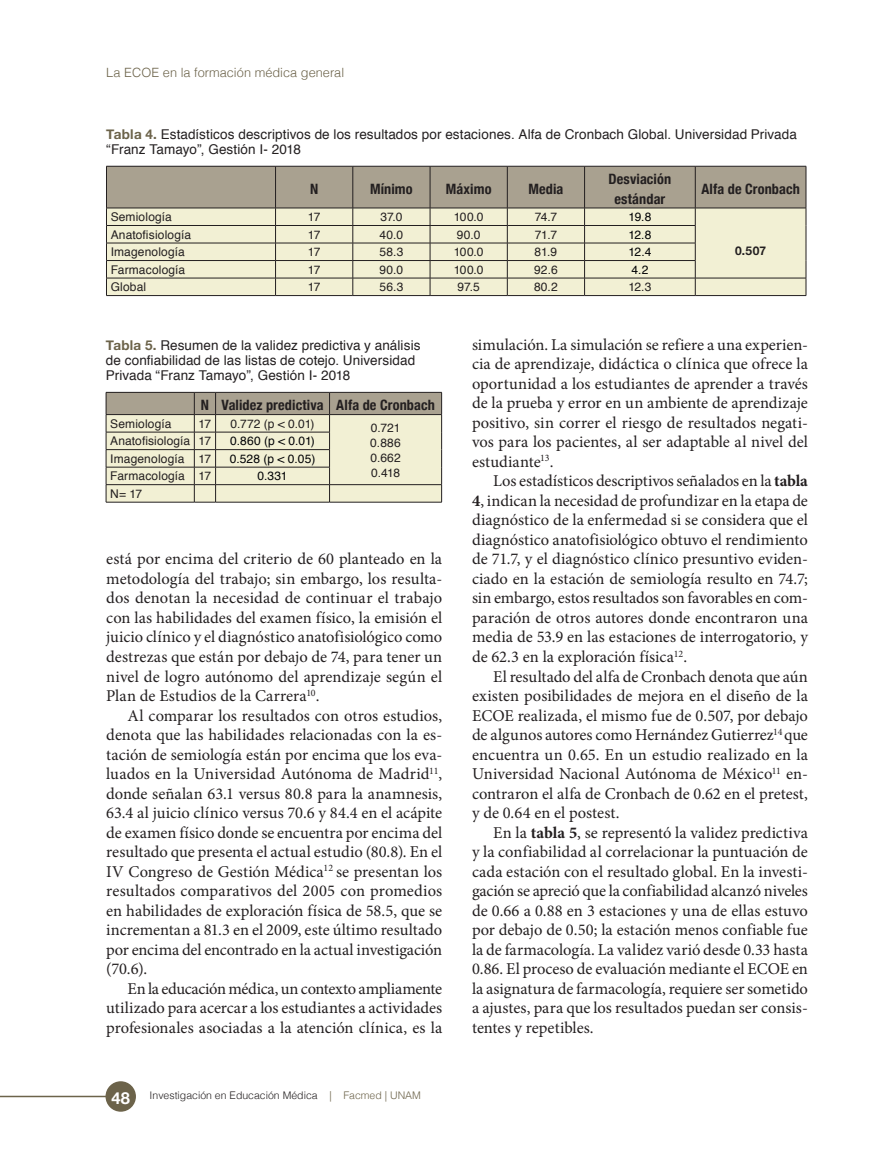
<style>
.page{position:relative;width:893px;height:1149px;background:#fff}
.page>*{position:absolute;margin:0;border:0;box-sizing:border-box;transform-origin:0 0}
.C_de_texto{font:16.5px/19.5px "Minion Pro";color:#231f20;text-align:justify}
.tabla_1a_linea{font:700 condensed 14.25px/19.5px "Helvetica Neue";letter-spacing:.01em;color:#231f20;text-align:center}
.tabla_título{font:13.5px/15px "Helvetica";letter-spacing:.01em;color:#231f20}
.COrnisa_izquierda{font:300 12.75px "Helvetica";letter-spacing:.005em;color:#6c634a}
.tabla_gral{font:12px "Helvetica";letter-spacing:.01em;color:#231f20}
.tabla_gral-2{font:12px "Helvetica";color:#010205}
.tabla_gral-3{font:700 12px "Helvetica Neue";color:#231f20}
.t1{font:300 10.5px "Helvetica";color:#231f20}
.s1{font-family:"Helvetica Neue";font-weight:700;color:#6c634a}
.s2{font-family:"Helvetica Neue";font-weight:700;font-size:16.5px;color:#fff}
.s3{color:#6c634a}
.s4{font-weight:700}
</style>
<div class="page">
<svg style="left:106px;top:1080px;width:30px;height:31px"></svg>
<div style="left:106px;top:1081px;width:29px;height:29px;background:#6c634a;border-radius:50%"></div>
<hr style="left:0;top:1095px;width:107px;height:1px;background:#6c634a">
<div style="left:106px;top:166px;width:170px;height:42px;background:#a9a190"></div>
<div style="left:107px;top:209px;width:168px;height:86px;background:#f2f0d4"></div>
<hr style="left:106px;top:208px;width:170px;height:1px;background:#231f20">
<hr style="left:106px;top:225px;width:170px;height:1px;background:#231f20">
<hr style="left:106px;top:243px;width:170px;height:1px;background:#231f20">
<hr style="left:106px;top:260px;width:170px;height:1px;background:#231f20">
<hr style="left:106px;top:278px;width:170px;height:1px;background:#231f20">
<hr style="left:106px;top:166px;width:170px;height:1px;background:#231f20">
<hr style="left:106px;top:166px;width:1px;height:42px;background:#231f20">
<svg style="left:106px;top:208px;width:1px;height:87px"></svg>
<svg style="left:275px;top:166px;width:532px;height:129px;background:#d0ccb5"></svg>
<hr style="left:106px;top:295px;width:170px;height:1px;background:#231f20">
<hr style="left:276px;top:295px;width:77px;height:1px;background:#231f20">
<hr style="left:353px;top:295px;width:77px;height:1px;background:#231f20">
<hr style="left:430px;top:295px;width:77px;height:1px;background:#231f20">
<hr style="left:507px;top:295px;width:78px;height:1px;background:#231f20">
<hr style="left:585px;top:295px;width:110px;height:1px;background:#231f20">
<hr style="left:695px;top:295px;width:111px;height:1px;background:#231f20">
<svg style="left:106px;top:392px;width:336px;height:111px;background:#d8d5bd"></svg>
<hr style="left:216px;top:502px;width:114px;height:1px;background:#231f20">
<hr style="left:330px;top:502px;width:112px;height:1px;background:#231f20">
<p class="COrnisa_izquierda" style="left:106px;top:61px;width:239px">La ECOE en la formación médica general</p>
<p class="tabla_título" style="left:106px;top:127px;width:692px"><span class="s1">Tabla 4.</span> Estadísticos descriptivos de los resultados por estaciones. Alfa de Cronbach Global. Universidad Privada “Franz Tamayo”, Gestión I- 2018</p>
<p class="tabla_1a_linea" style="left:310px;top:178px;width:10px">N</p>
<p class="tabla_1a_linea" style="left:370px;top:178px;width:44px">Mínimo</p>
<p class="tabla_1a_linea" style="left:446px;top:178px;width:47px">Máximo</p>
<p class="tabla_1a_linea" style="left:528px;top:178px;width:36px">Media</p>
<p class="tabla_1a_linea" style="left:609px;top:168px;width:64px">Desviación estándar</p>
<p class="tabla_1a_linea" style="left:701px;top:178px;width:100px">Alfa de Cronbach</p>
<p class="tabla_gral" style="left:111px;top:208px;width:63px">Semiología</p>
<p class="tabla_gral" style="left:308px;top:208px;width:14px">17</p>
<p class="tabla_gral" style="left:380px;top:208px;width:24px">37.0</p>
<p class="tabla_gral" style="left:454px;top:208px;width:31px">100.0</p>
<p class="tabla_gral" style="left:535px;top:208px;width:24px">74.7</p>
<p class="tabla_gral-2" style="left:628px;top:208px;width:24px">19.8</p>
<p class="tabla_gral-3" style="left:735px;top:241px;width:33px">0.507</p>
<p class="tabla_gral" style="left:111px;top:225px;width:82px">Anatofisiología</p>
<p class="tabla_gral" style="left:308px;top:225px;width:14px">17</p>
<p class="tabla_gral" style="left:380px;top:225px;width:25px">40.0</p>
<p class="tabla_gral" style="left:457px;top:225px;width:25px">90.0</p>
<p class="tabla_gral" style="left:535px;top:225px;width:24px">71.7</p>
<p class="tabla_gral-2" style="left:628px;top:225px;width:25px">12.8</p>
<p class="tabla_gral" style="left:111px;top:243px;width:76px">Imagenología</p>
<p class="tabla_gral" style="left:308px;top:243px;width:14px">17</p>
<p class="tabla_gral" style="left:379px;top:243px;width:25px">58.3</p>
<p class="tabla_gral" style="left:454px;top:243px;width:31px">100.0</p>
<p class="tabla_gral" style="left:535px;top:243px;width:24px">81.9</p>
<p class="tabla_gral-2" style="left:628px;top:243px;width:24px">12.4</p>
<p class="tabla_gral" style="left:111px;top:260px;width:76px">Farmacología</p>
<p class="tabla_gral" style="left:308px;top:260px;width:14px">17</p>
<p class="tabla_gral" style="left:380px;top:260px;width:25px">90.0</p>
<p class="tabla_gral" style="left:454px;top:260px;width:31px">100.0</p>
<p class="tabla_gral" style="left:534px;top:260px;width:25px">92.6</p>
<p class="tabla_gral-2" style="left:631px;top:260px;width:18px">4.2</p>
<p class="tabla_gral" style="left:111px;top:278px;width:37px">Global</p>
<p class="tabla_gral" style="left:308px;top:278px;width:14px">17</p>
<p class="tabla_gral" style="left:379px;top:278px;width:25px">56.3</p>
<p class="tabla_gral" style="left:457px;top:278px;width:24px">97.5</p>
<p class="tabla_gral" style="left:534px;top:278px;width:25px">80.2</p>
<p class="tabla_gral" style="left:628px;top:278px;width:25px">12.3</p>
<p class="tabla_título" style="left:106px;top:338px;width:316px"><span class="s1">Tabla 5.</span> Resumen de la validez predictiva y análisis de confiabilidad de las listas de cotejo. Universidad<br>Privada “Franz Tamayo”, Gestión I- 2018</p>
<p class="tabla_1a_linea" style="left:201px;top:394px;width:10px">N</p>
<p class="tabla_1a_linea" style="left:221px;top:394px;width:104px">Validez predictiva</p>
<p class="tabla_1a_linea" style="left:336px;top:394px;width:100px">Alfa de Cronbach</p>
<p class="tabla_gral" style="left:110px;top:414px;width:63px">Semiología</p>
<p class="tabla_gral" style="left:199px;top:414px;width:14px">17</p>
<p class="tabla_gral" style="left:231px;top:414px;width:86px">0.772 (p &lt; 0.01)</p>
<p class="tabla_gral" style="left:371px;top:418px;width:31px">0.721</p>
<p class="tabla_gral" style="left:370px;top:433px;width:32px">0.886</p>
<p class="tabla_gral" style="left:370px;top:448px;width:32px">0.662</p>
<p class="tabla_gral" style="left:371px;top:463px;width:30px">0.418</p>
<p class="tabla_gral" style="left:110px;top:432px;width:81px">Anatofisiología</p>
<p class="tabla_gral" style="left:199px;top:432px;width:14px">17</p>
<p class="tabla_gral-2" style="left:230px;top:432px;width:86px">0.860 (p &lt; 0.01)</p>
<p class="tabla_gral" style="left:110px;top:449px;width:76px">Imagenología</p>
<p class="tabla_gral" style="left:199px;top:449px;width:14px">17</p>
<p class="tabla_gral-2" style="left:230px;top:449px;width:87px">0.528 (p &lt; 0.05)</p>
<p class="tabla_gral" style="left:110px;top:467px;width:76px">Farmacología</p>
<p class="tabla_gral" style="left:199px;top:467px;width:14px">17</p>
<p class="tabla_gral-2" style="left:257px;top:467px;width:32px">0.331</p>
<p class="tabla_gral" style="left:110px;top:484px;width:33px">N= 17</p>
<p class="C_de_texto" style="left:106px;top:549px;width:337px">está por encima del criterio de 60 planteado en la metodología del trabajo; sin embargo, los resulta&shy;dos denotan la necesidad de continuar el trabajo con las habilidades del examen físico, la emisión el juicio clínico y el diagnóstico anatofisiológico como destrezas que están por debajo de 74, para tener un nivel de logro autónomo del aprendizaje según el Plan de Estudios de la Carrera<sup>10</sup>.</p>
<p class="C_de_texto" style="left:106px;top:705px;width:337px;text-indent:21px">Al comparar los resultados con otros estudios, denota que las habilidades relacionadas con la es&shy;tación de semiología están por encima que los eva&shy;luados en la Universidad Autónoma de Madrid<sup>11</sup>, donde señalan 63.1 versus 80.8 para la anamnesis, 63.4 al juicio clínico versus 70.6 y 84.4 en el acápite de examen físico donde se encuentra por encima del resultado que presenta el actual estudio (80.8). En el IV Congreso de Gestión Médica<sup>12</sup> se presentan los resultados comparativos del 2005 con promedios en habilidades de exploración física de 58.5, que se incrementan a 81.3 en el 2009, este último resultado por encima del encontrado en la actual investigación (70.6).</p>
<p class="C_de_texto" style="left:106px;top:978px;width:337px;text-indent:21px">En la educación médica, un contexto ampliamente utilizado para acercar a los estudiantes a actividades profesionales asociadas a la atención clínica, es la</p>
<p class="t1" style="left:112px;top:1085px;width:311px"><span class="s2">48</span> Investigación en Educación Médica <span class="s3">| Facmed | UNAM</span></p>
<p class="C_de_texto" style="left:472px;top:335px;width:337px">simulación. La simulación se refiere a una experien&shy;cia de aprendizaje, didáctica o clínica que ofrece la oportunidad a los estudiantes de aprender a través de la prueba y error en un ambiente de aprendizaje positivo, sin correr el riesgo de resultados negati&shy;vos para los pacientes, al ser adaptable al nivel del estudiante<sup>13</sup>.</p>
<p class="C_de_texto" style="left:472px;top:471px;width:337px;text-indent:21px">Los estadísticos descriptivos señalados en la <span class="s4">tabla 4</span>, indican la necesidad de profundizar en la etapa de diagnóstico de la enfermedad si se considera que el diagnóstico anatofisiológico obtuvo el rendimiento de 71.7, y el diagnóstico clínico presuntivo eviden&shy;ciado en la estación de semiología resulto en 74.7; sin embargo, estos resultados son favorables en com&shy;paración de otros autores donde encontraron una media de 53.9 en las estaciones de interrogatorio, y de 62.3 en la exploración física<sup>12</sup>.</p>
<p class="C_de_texto" style="left:472px;top:666px;width:337px;text-indent:21px">El resultado del alfa de Cronbach denota que aún existen posibilidades de mejora en el diseño de la ECOE realizada, el mismo fue de 0.507, por debajo de algunos autores como Hernández Gutierrez<sup>14</sup> que encuentra un 0.65. En un estudio realizado en la Universidad Nacional Autónoma de México<sup>11</sup> en&shy;contraron el alfa de Cronbach de 0.62 en el pretest, y de 0.64 en el postest.</p>
<p class="C_de_texto" style="left:472px;top:822px;width:337px;text-indent:21px">En la <span class="s4">tabla 5</span>, se representó la validez predictiva y la confiabilidad al correlacionar la puntuación de cada estación con el resultado global. En la investi&shy;gación se apreció que la confiabilidad alcanzó niveles de 0.66 a 0.88 en 3 estaciones y una de ellas estuvo por debajo de 0.50; la estación menos confiable fue la de farmacología. La validez varió desde 0.33 hasta 0.86. El proceso de evaluación mediante el ECOE en la asignatura de farmacología, requiere ser sometido a ajustes, para que los resultados puedan ser consis&shy;tentes y repetibles.</p>
</div>
